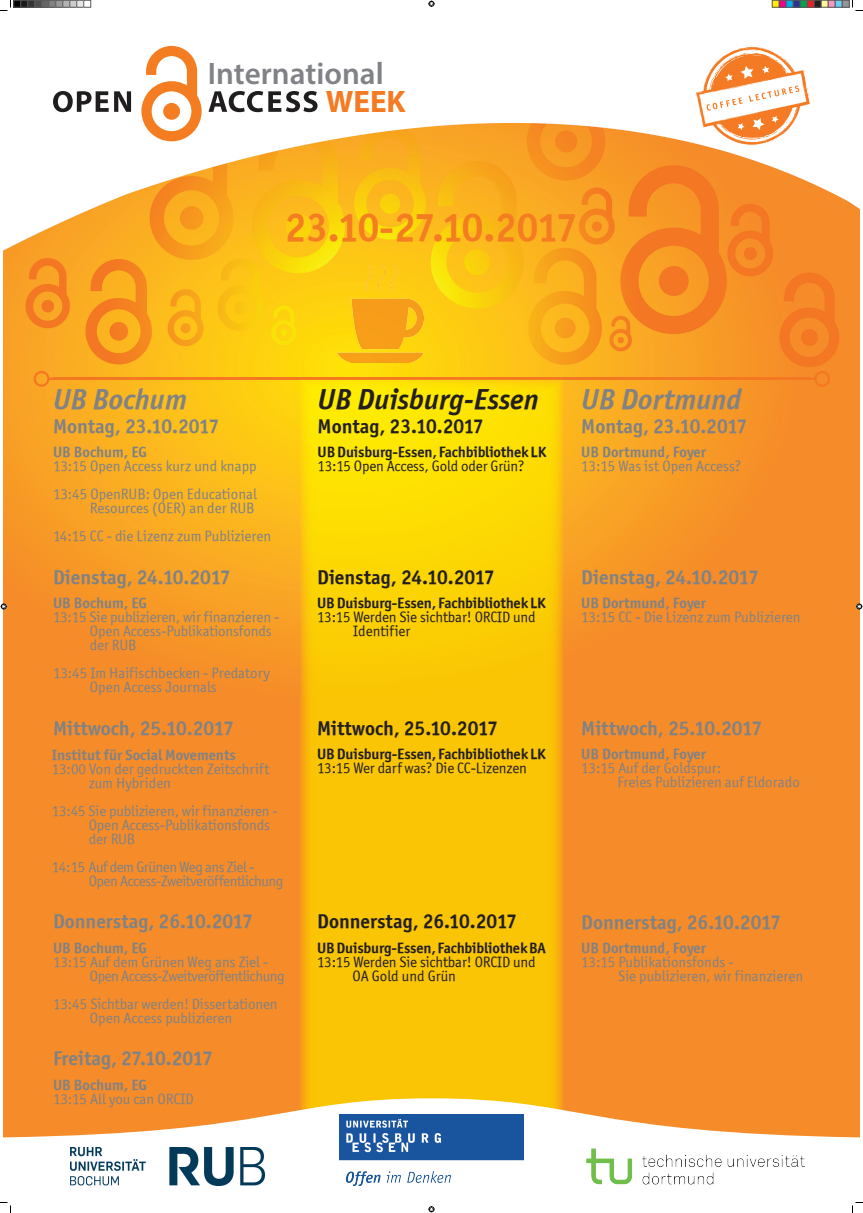
<style>
.page{position:relative;width:863px;height:1213px;background:#fff}
.page>*{position:absolute;margin:0;border:0;box-sizing:border-box;transform-origin:0 0}
.t1{font:40px "Officina Sans ITCTT Bold";letter-spacing:-.025em;color:#f47d21}
.t2{font:600 31.15px "Myriad Pro";color:#808285}
.t3{font:700 31.15px "Myriad Pro";color:#f47b23}
.t4{font:italic 29px "Officina Sans ITCTT Bold";color:#808285}
.t5{font:italic 29px "Officina Sans ITCTT Bold";color:#231f20}
.t6{font:20px "Officina Sans ITCTT Bold";color:#808285}
.t7{font:20px "Officina Sans ITCTT Bold";color:#231f20}
.t8{font:15px/14px "Officina Sans ITCTT Book";color:#808285}
.t9{font:15px/14px "Officina Sans ITCTT Bold";letter-spacing:-.01em;color:#231f20}
.t10{font:15px "Officina Sans ITCTT Bold";color:#808285}
.t11{font:15px "Officina Sans ITCTT Book";letter-spacing:-.03em;color:#808285}
.t12{font:15px "Officina Sans ITCTT Book";letter-spacing:-.01em;color:#231f20}
.s1{font-family:"Officina Sans ITCTT Book"}
</style>
<div class="page">
<img style="left:3px;top:6px;width:856px;height:1092px">
<img style="left:337px;top:265px;width:86px;height:98px">
<hr style="left:53px;top:378px;width:757px;height:2px;background:#f47821">
<svg style="left:34px;top:371px;width:19px;height:16px"></svg>
<svg style="left:810px;top:371px;width:20px;height:16px"></svg>
<svg style="left:299px;top:379px;width:264px;height:719px;background:#facb04"></svg>
<svg style="left:3px;top:1098px;width:856px;height:112px"></svg>
<svg style="left:141px;top:46px;width:61px;height:95px"></svg>
<svg style="left:53px;top:91px;width:78px;height:21px"></svg>
<svg style="left:208px;top:91px;width:110px;height:21px"></svg>
<img style="left:581px;top:1144px;width:229px;height:45px">
<img style="left:339px;top:1114px;width:185px;height:72px">
<img style="left:70px;top:1147px;width:194px;height:39px">
<svg style="left:696px;top:47px;width:114px;height:98px"></svg>
<svg style="left:0;top:0;width:11px;height:11px"></svg>
<svg style="left:0;top:1202px;width:11px;height:11px"></svg>
<svg style="left:852px;top:0;width:11px;height:11px"></svg>
<svg style="left:852px;top:1202px;width:11px;height:11px"></svg>
<svg style="left:428px;top:1px;width:6px;height:6px"></svg>
<svg style="left:428px;top:1206px;width:6px;height:6px"></svg>
<svg style="left:1px;top:603px;width:6px;height:6px"></svg>
<svg style="left:856px;top:603px;width:6px;height:6px"></svg>
<div style="left:14px;top:0;width:7px;height:7px;background:#000"></div>
<div style="left:14px;top:0;width:7px;height:8px;border:1px solid #595959"></div>
<div style="left:21px;top:0;width:7px;height:7px;background:#1a1a1a"></div>
<div style="left:20px;top:0;width:8px;height:8px;border:1px solid #595959"></div>
<div style="left:28px;top:0;width:7px;height:7px;background:#333"></div>
<div style="left:28px;top:0;width:7px;height:8px;border:1px solid #595959"></div>
<div style="left:35px;top:0;width:7px;height:7px;background:#4d4d4d"></div>
<div style="left:34px;top:0;width:8px;height:8px;border:1px solid #595959"></div>
<div style="left:42px;top:0;width:7px;height:7px;background:#666"></div>
<div style="left:42px;top:0;width:7px;height:8px;border:1px solid #595959"></div>
<div style="left:49px;top:0;width:7px;height:7px;background:#808080"></div>
<div style="left:48px;top:0;width:8px;height:8px;border:1px solid #595959"></div>
<div style="left:56px;top:0;width:7px;height:7px;background:#999"></div>
<div style="left:56px;top:0;width:7px;height:8px;border:1px solid #595959"></div>
<div style="left:63px;top:0;width:7px;height:7px;background:#b3b3b3"></div>
<div style="left:62px;top:0;width:8px;height:8px;border:1px solid #595959"></div>
<div style="left:70px;top:0;width:7px;height:7px;background:#ccc"></div>
<div style="left:70px;top:0;width:7px;height:8px;border:1px solid #595959"></div>
<div style="left:77px;top:0;width:7px;height:7px;background:#e6e6e6"></div>
<div style="left:76px;top:0;width:8px;height:8px;border:1px solid #595959"></div>
<div style="left:84px;top:0;width:7px;height:8px;border:1px solid #595959"></div>
<div style="left:772px;top:0;width:7px;height:7px;background:#fff101"></div>
<div style="left:772px;top:0;width:7px;height:8px;border:1px solid #595959"></div>
<div style="left:779px;top:0;width:7px;height:7px;background:#ed028c"></div>
<div style="left:779px;top:0;width:7px;height:8px;border:1px solid #595959"></div>
<div style="left:786px;top:0;width:7px;height:7px;background:#00aeef"></div>
<div style="left:786px;top:0;width:7px;height:8px;border:1px solid #595959"></div>
<div style="left:793px;top:0;width:7px;height:7px;background:#2e3092"></div>
<div style="left:793px;top:0;width:7px;height:8px;border:1px solid #595959"></div>
<div style="left:800px;top:0;width:7px;height:7px;background:#00a54f"></div>
<div style="left:800px;top:0;width:7px;height:8px;border:1px solid #595959"></div>
<div style="left:807px;top:0;width:7px;height:7px;background:#ee1d23"></div>
<div style="left:807px;top:0;width:7px;height:8px;border:1px solid #595959"></div>
<div style="left:814px;top:0;width:7px;height:7px;background:#231f20"></div>
<div style="left:814px;top:0;width:7px;height:8px;border:1px solid #595959"></div>
<div style="left:821px;top:0;width:7px;height:7px;background:#fff79a"></div>
<div style="left:821px;top:0;width:7px;height:8px;border:1px solid #595959"></div>
<div style="left:828px;top:0;width:7px;height:7px;background:#f499c2"></div>
<div style="left:828px;top:0;width:7px;height:8px;border:1px solid #595959"></div>
<div style="left:835px;top:0;width:7px;height:7px;background:#6bcff6"></div>
<div style="left:835px;top:0;width:7px;height:8px;border:1px solid #595959"></div>
<div style="left:842px;top:0;width:7px;height:7px;background:#939598"></div>
<div style="left:842px;top:0;width:7px;height:8px;border:1px solid #595959"></div>
<h2 class="t2" style="left:208px;top:53px;width:177px">International</h2>
<h2 class="t3" style="left:326px;top:81px;width:82px">WEEK</h2>
<p class="t1" style="left:285px;top:203px;width:294px">23.10-27.10.2017</p>
<p class="t4" style="left:53px;top:382px;width:135px">UB Bochum</p>
<p class="t5" style="left:318px;top:382px;width:223px">UB Duisburg-Essen</p>
<p class="t4" style="left:581px;top:382px;width:162px">UB Dortmund</p>
<p class="t6" style="left:53px;top:414px;width:168px">Montag, 23.10.2017</p>
<p class="t7" style="left:318px;top:414px;width:168px">Montag, 23.10.2017</p>
<p class="t6" style="left:581px;top:414px;width:168px">Montag, 23.10.2017</p>
<p class="t10" style="left:53px;top:443px;width:95px">UB Bochum, EG</p>
<p class="t8" style="left:53px;top:459px;width:205px">13:15 Open Access kurz und knapp</p>
<p class="t8" style="left:53px;top:487px;width:205px">13:45 OpenRUB: Open Educational</p>
<p class="t8" style="left:90px;top:501px;width:166px">Resources (OER) an der RUB</p>
<p class="t8" style="left:53px;top:529px;width:220px">14:15 CC - die Lizenz zum Publizieren</p>
<p class="t9" style="left:318px;top:445px;width:230px">UB Duisburg-Essen, Fachbibliothek LK</p>
<p class="t12" style="left:318px;top:457px;width:208px">13:15 Open Access, Gold oder Grün?</p>
<p class="t10" style="left:581px;top:443px;width:126px">UB Dortmund, Foyer</p>
<p class="t8" style="left:581px;top:459px;width:161px">13:15 Was ist Open Access?</p>
<p class="t6" style="left:53px;top:565px;width:179px">Dienstag, 24.10.2017</p>
<p class="t7" style="left:317px;top:565px;width:179px">Dienstag, 24.10.2017</p>
<p class="t6" style="left:581px;top:565px;width:179px">Dienstag, 24.10.2017</p>
<p class="t10" style="left:53px;top:594px;width:95px">UB Bochum, EG</p>
<p class="t8" style="left:90px;top:610px;width:191px;text-indent:-37px">13:15 Sie publizieren, wir finanzieren -<br>Open Access-Publikationsfonds der RUB</p>
<p class="t8" style="left:53px;top:666px;width:218px">13:45 Im Haifischbecken - Predatory</p>
<p class="t8" style="left:90px;top:680px;width:128px">Open Access Journals</p>
<p class="t9" style="left:317px;top:596px;width:230px">UB Duisburg-Essen, Fachbibliothek LK<br><span class="s1">13:15 Werden Sie sichtbar! ORCID und</span></p>
<p class="t12" style="left:353px;top:623px;width:59px">Identifier</p>
<p class="t10" style="left:581px;top:594px;width:126px">UB Dortmund, Foyer</p>
<p class="t8" style="left:581px;top:610px;width:221px">13:15 CC - Die Lizenz zum Publizieren</p>
<p class="t6" style="left:53px;top:716px;width:183px">Mittwoch, 25.10.2017</p>
<p class="t7" style="left:317px;top:716px;width:183px">Mittwoch, 25.10.2017</p>
<p class="t6" style="left:581px;top:716px;width:183px">Mittwoch, 25.10.2017</p>
<p class="t10" style="left:52px;top:745px;width:186px">Institut für Social Movements</p>
<p class="t8" style="left:52px;top:761px;width:219px">13:00 Von der gedruckten Zeitschrift</p>
<p class="t8" style="left:89px;top:775px;width:84px">zum Hybriden</p>
<p class="t8" style="left:89px;top:803px;width:191px;text-indent:-37px">13:45 Sie publizieren, wir finanzieren -<br>Open Access-Publikationsfonds der RUB</p>
<p class="t11" style="left:52px;top:858px;width:204px">14:15 Auf dem Grünen Weg ans Ziel -</p>
<p class="t11" style="left:89px;top:872px;width:196px">Open Access-Zweitveröffentlichung</p>
<p class="t6" style="left:53px;top:909px;width:202px">Donnerstag, 26.10.2017</p>
<p class="t10" style="left:53px;top:938px;width:95px">UB Bochum, EG</p>
<p class="t8" style="left:53px;top:954px;width:217px">13:15 Auf dem Grünen Weg ans Ziel -</p>
<p class="t11" style="left:90px;top:967px;width:196px">Open Access-Zweitveröffentlichung</p>
<p class="t8" style="left:53px;top:996px;width:226px;text-align:center">13:45 Sichtbar werden! Dissertationen<br>Open Access publizieren</p>
<p class="t6" style="left:53px;top:1046px;width:162px">Freitag, 27.10.2017</p>
<p class="t10" style="left:53px;top:1075px;width:95px">UB Bochum, EG</p>
<p class="t8" style="left:53px;top:1091px;width:142px">13:15 All you can ORCID</p>
<p class="t9" style="left:317px;top:747px;width:230px">UB Duisburg-Essen, Fachbibliothek LK<br><span class="s1">13:15 Wer darf was? Die CC-Lizenzen</span></p>
<p class="t7" style="left:317px;top:909px;width:202px">Donnerstag, 26.10.2017</p>
<p class="t9" style="left:317px;top:941px;width:230px">UB Duisburg-Essen, Fachbibliothek BA<br><span class="s1">13:15 Werden Sie sichtbar! ORCID und</span></p>
<p class="t12" style="left:353px;top:967px;width:105px">OA Gold und Grün</p>
<p class="t10" style="left:581px;top:745px;width:126px">UB Dortmund, Foyer</p>
<p class="t8" style="left:581px;top:761px;width:141px">13:15 Auf der Goldspur:</p>
<p class="t8" style="left:617px;top:775px;width:184px">Freies Publizieren auf Eldorado</p>
<p class="t6" style="left:581px;top:909px;width:202px">Donnerstag, 26.10.2017</p>
<p class="t10" style="left:581px;top:939px;width:126px">UB Dortmund, Foyer</p>
<p class="t8" style="left:581px;top:955px;width:154px">13:15 Publikationsfonds -</p>
<p class="t8" style="left:618px;top:969px;width:186px">Sie publizieren, wir finanzieren</p>
</div>
